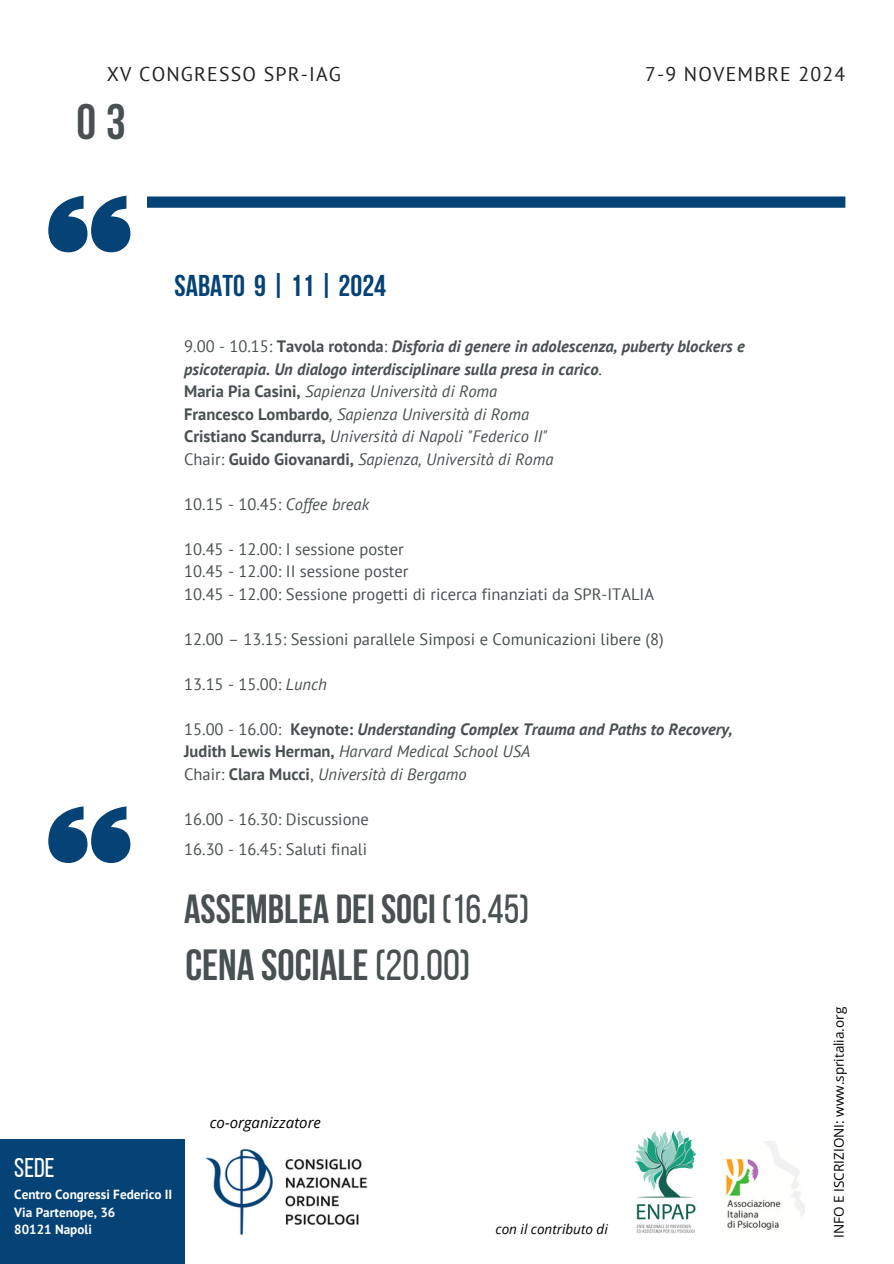
<style>
.page{position:relative;width:894px;height:1264px;background:#fff}
.page>*{position:absolute;margin:0;border:0;box-sizing:border-box;transform-origin:0 0}
.t1{font:700 49.65px "Bebas Neue";color:#495052}
.t2{font:700 43.5px "Bebas Neue";color:#495052}
.t3{font:700 40.5px "Bebas Neue";color:#495052}
.t4{font:700 30px "Bebas Neue";color:#054276}
.t5{font:27px "Bebas Neue";color:#fff}
.t6{font:19.8px "PT Sans";letter-spacing:.06em;color:#222}
.t7{font:italic 16.5px/22.5px "PT Sans";color:#495052}
.t8{font:16.5px/22.5px "PT Sans";color:#495052}
.t9{font:italic 700 16.5px/22.5px "PT Sans";color:#495052}
.t10{font:italic 15px "Open Sans";color:#000}
.t11{font:13.5px "Open Sans";color:#000}
.t12{font:italic 13.5px "Open Sans";color:#000}
.t13{font:700 13.2px "PT Sans";color:#fff}
.s1{font-style:normal}
.s2{font-weight:700;font-style:normal}
.s3{font-weight:700}
.s4{font-style:italic}
.s5{font-weight:400;font-style:normal}
.s6{font-weight:400}
</style>
<div class="page">
<div style="left:0;top:1138px;width:184px;height:125px;background:#054276"></div>
<div style="left:147px;top:196px;width:698px;height:12px;background:#054276"></div>
<svg style="left:48px;top:806px;width:82px;height:57px"></svg>
<svg style="left:48px;top:196px;width:82px;height:56px"></svg>
<img style="left:634px;top:1130px;width:62px;height:104px">
<img style="left:205px;top:1148px;width:163px;height:87px">
<img style="left:726px;top:1141px;width:77px;height:90px">
<h3 class="t6" style="left:107px;top:61px;width:236px">XV CONGRESSO SPR-IAG</h3>
<p class="t6" style="left:645px;top:61px;width:202px">7-9 NOVEMBRE 2024</p>
<p class="t1" style="left:77px;top:102px;width:51px">03</p>
<h6 class="t4" style="left:174px;top:273px;width:213px">SABATO 9 | 11 | 2024</h6>
<h6 class="t7" style="left:184px;top:335px;width:562px"><span class="s1">9.00 - 10.15:</span> <span class="s2">Tavola rotonda</span><span class="s1">:</span> <span class="s3">Disforia di genere in adolescenza, puberty blockers e psicoterapia. Un dialogo interdisciplinare sulla presa in carico</span><span class="s1">.<br></span><span class="s2">Maria Pia Casini,</span> Sapienza Università di Roma<br><span class="s2">Francesco Lombardo</span>, Sapienza Università di Roma<br><span class="s2">Cristiano Scandurra,</span> Università di Napoli "Federico II"<br><span class="s1">Chair:</span> <span class="s2">Guido Giovanardi,</span> Sapienza, Università di Roma</h6>
<h6 class="t8" style="left:184px;top:492px;width:186px">10.15 - 10.45: <span class="s4">Coffee break</span></h6>
<h6 class="t8" style="left:184px;top:537px;width:471px">10.45 - 12.00: I sessione poster<br>10.45 - 12.00: II sessione poster<br>10.45 - 12.00: Sessione progetti di ricerca finanziati da SPR-ITALIA</h6>
<h6 class="t8" style="left:184px;top:627px;width:481px">12.00 – 13.15: Sessioni parallele Simposi e Comunicazioni libere (8)</h6>
<h2 class="t8" style="left:184px;top:672px;width:144px">13.15 - 15.00: <span class="s4">Lunch</span></h2>
<h1 class="t9" style="left:184px;top:717px;width:550px"><span class="s5">15.00 - 16.00:</span> <span class="s1">Keynote:</span> Understanding Complex Trauma and Paths to Recovery,<br><span class="s1">Judith Lewis Herman,</span> <span class="s6">Harvard Medical School USA<br></span><span class="s5">Chair:</span> <span class="s1">Clara Mucci</span><span class="s5">,</span> <span class="s6">Università di Bergamo</span></h1>
<h6 class="t8" style="left:184px;top:807px;width:186px">16.00 - 16.30: Discussione</h6>
<p class="t8" style="left:184px;top:837px;width:184px">16.30 - 16.45: Saluti finali</p>
<h6 class="t3" style="left:184px;top:893px;width:346px">ASSEMBLEA DEISOCI <span class="s6">(16.45)</span></h6>
<h6 class="t2" style="left:185px;top:947px;width:286px">CENA SOCIALE <span class="s6">(20.00)</span></h6>
<h6 class="t5" style="left:14px;top:1156px;width:42px">SEDE</h6>
<p class="t13" style="left:14px;top:1185px;width:159px">Centro Congressi Federico II</p>
<p class="t13" style="left:14px;top:1203px;width:103px">Via Partenope, 36</p>
<p class="t13" style="left:14px;top:1220px;width:79px">80121 Napoli</p>
<h4 class="t10" style="left:210px;top:1111px;width:113px">co-organizzatore</h4>
<p class="t12" style="left:495px;top:1219px;width:114px">con il contributo di</p>
<p class="t11" style="left:829px;top:1237px;width:232px;rotate:-90deg">INFO E ISCRIZIONI: www.spritalia.org</p>
</div>
